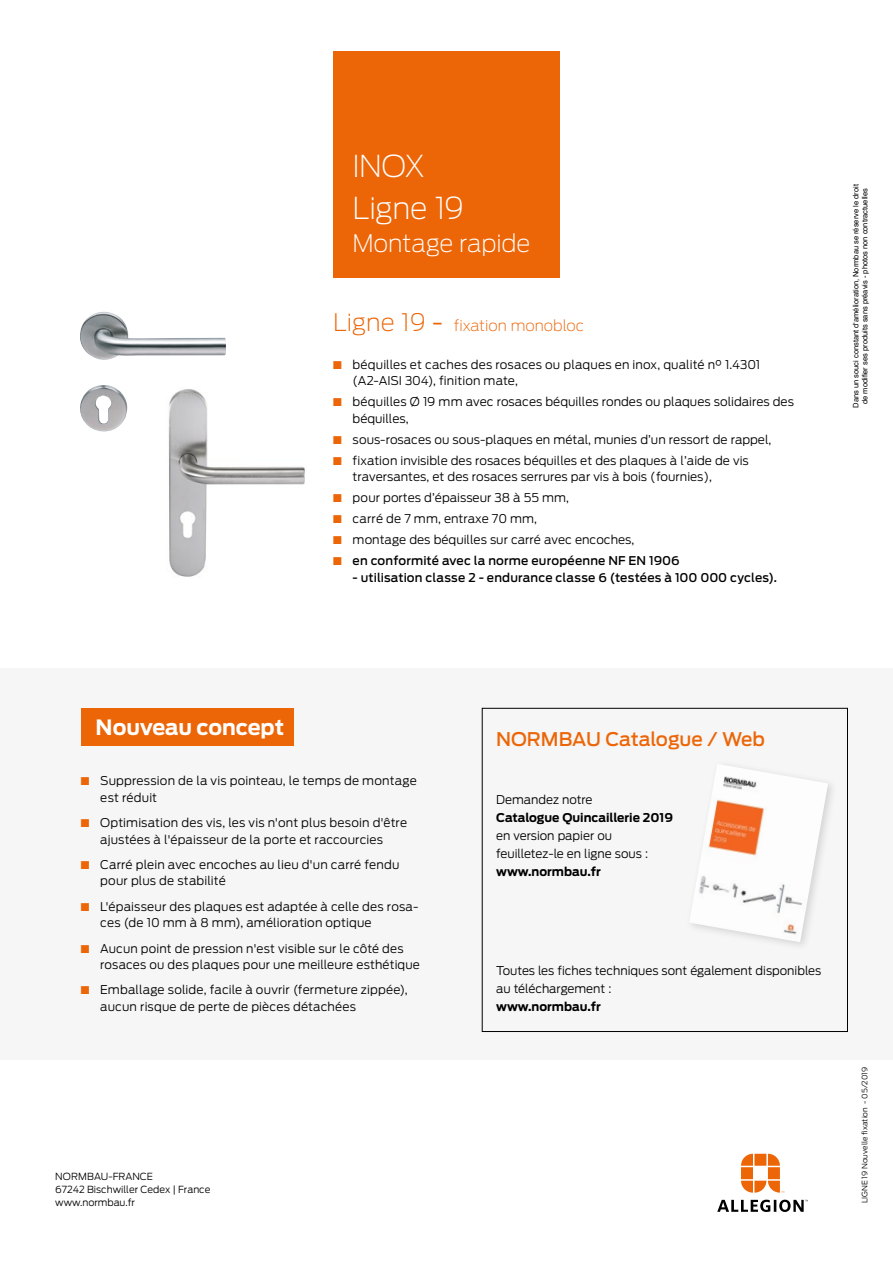
<style>
.page{position:relative;width:893px;height:1263px;background:#fff}
.page>*{position:absolute;margin:0;border:0;box-sizing:border-box;transform-origin:0 0}
.t1{font:200 30px/41.5px "Antenna";letter-spacing:-.01em;color:#fff}
.t2{font:200 24px "Antenna";letter-spacing:-.01em;color:#fff}
.t3{font:700 21px "Antenna";color:#fff}
.t4{font:500 18.75px "Antenna";letter-spacing:-.005em;color:#ec6608}
.t5{font:200 15px "Antenna";color:#ec6608}
.t6{font:300 12px/16.5px "Antenna";color:#000}
.t7{font:500 12px "Antenna";letter-spacing:.015em;color:#000}
.t8{font:700 12px "Antenna";color:#000}
.t9{font:300 9.75px/12.8px "Antenna";color:#000}
.t10{font:7.5px/9px "Helvetica";color:#000;text-align:center}
.t11{font:300 7.5px "Antenna";color:#000}
.s1{font-size:24px}
.s2{font-weight:300;font-size:24px}
.s3{color:#ec6608}
</style>
<div class="page">
<div style="left:0;top:668px;width:893px;height:391px;background:#f6f6f6"></div>
<svg style="left:741px;top:1154px;width:43px;height:39px"></svg>
<svg style="left:717px;top:1200px;width:91px;height:12px"></svg>
<div style="left:333px;top:51px;width:227px;height:227px;background:#ec6608"></div>
<img style="left:168px;top:432px;width:137px;height:145px">
<img style="left:80px;top:312px;width:146px;height:120px">
<div style="left:482px;top:708px;width:366px;height:324px;border:1px solid #000"></div>
<img style="left:692px;top:767px;width:136px;height:175px">
<div style="left:81px;top:708px;width:212px;height:38px;background:#ec6608"></div>
<h1 class="t1" style="left:352px;top:145px;width:113px">INOX<br>Ligne 19</h1>
<h2 class="t2" style="left:352px;top:229px;width:179px">Montage rapide</h2>
<p class="t5" style="left:333px;top:317px;width:253px"><span class="s1">Ligne 19</span> <span class="s2">-</span> fixation monobloc</p>
<p class="t6" style="left:353px;top:356px;width:409px;text-indent:-20px"><span class="s3">■</span> béquilles et caches des rosaces ou plaques en inox, qualité n° 1.4301 (A2-AISI 304), finition mate,</p>
<p class="t6" style="left:353px;top:393px;width:443px;text-indent:-20px"><span class="s3">■</span> béquilles Ø 19 mm avec rosaces béquilles rondes ou plaques solidaires des béquilles,</p>
<p class="t6" style="left:333px;top:431px;width:440px"><span class="s3">■</span> sous-rosaces ou sous-plaques en métal, munies d’un ressort de rappel,</p>
<p class="t6" style="left:333px;top:452px;width:417px"><span class="s3">■</span> fixation invisible des rosaces béquilles et des plaques à l’aide de vis -traversantes, et des rosaces serrures par vis à bois (fournies),</p>
<p class="t6" style="left:333px;top:490px;width:237px"><span class="s3">■</span> pour portes d’épaisseur 38 à 55 mm,</p>
<p class="t6" style="left:333px;top:511px;width:205px"><span class="s3">■</span> carré de 7 mm, entraxe 70 mm,</p>
<p class="t6" style="left:333px;top:532px;width:303px"><span class="s3">■</span> montage des béquilles sur carré avec encoches,</p>
<p class="t7" style="left:333px;top:554px;width:348px"><span class="s3">■</span> en conformité avec la norme européenne NF EN 1906</p>
<p class="t7" style="left:353px;top:570px;width:426px">- utilisation classe 2 - endurance classe 6 (testées à 100 000 cycles).</p>
<p class="t10" style="left:851px;top:408px;width:225px;rotate:-90deg">Dans un souci constant d‘amélioration, Normbau se réserve le droit de modifier ses produits sans préavis - photos non contractuelles</p>
<h3 class="t3" style="left:96px;top:715px;width:190px">Nouveau concept</h3>
<p class="t6" style="left:100px;top:773px;width:318px;text-indent:-20px"><span class="s3">■</span> Suppression de la vis pointeau, le temps de montage est réduit</p>
<p class="t6" style="left:81px;top:815px;width:328px;text-align:center"><span class="s3">■</span> Optimisation des vis, les vis n'ont plus besoin d'être ajustées à l'épaisseur de la porte et raccourcies</p>
<p class="t6" style="left:100px;top:856px;width:301px;text-indent:-20px"><span class="s3">■</span> Carré plein avec encoches au lieu d'un carré fendu pour plus de stabilité</p>
<p class="t6" style="left:100px;top:898px;width:320px;text-indent:-20px"><span class="s3">■</span> L'épaisseur des plaques est adaptée à celle des rosa&shy;ces (de 10 mm à 8 mm), amélioration optique</p>
<p class="t6" style="left:100px;top:940px;width:321px;text-indent:-20px"><span class="s3">■</span> Aucun point de pression n'est visible sur le côté des rosaces ou des plaques pour une meilleure esthétique</p>
<p class="t6" style="left:100px;top:982px;width:309px;text-indent:-20px"><span class="s3">■</span> Emballage solide, facile à ouvrir (fermeture zippée), aucun risque de perte de pièces détachées</p>
<p class="t9" style="left:55px;top:1170px;width:157px">NORMBAU-FRANCE<br>67242 Bischwiller Cedex | France www.normbau.fr</p>
<h3 class="t4" style="left:496px;top:728px;width:270px">NORMBAU Catalogue / Web</h3>
<p class="t6" style="left:496px;top:791px;width:98px">Demandez notre</p>
<p class="t8" style="left:496px;top:810px;width:178px">Catalogue Quincaillerie 2019</p>
<p class="t6" style="left:496px;top:826px;width:153px;line-height:18px">en version papier ou feuilletez-le en ligne sous :</p>
<p class="t8" style="left:496px;top:864px;width:106px">www.normbau.fr</p>
<p class="t6" style="left:496px;top:961px;width:327px;line-height:18px">Toutes les fiches techniques sont également disponibles au téléchargement :</p>
<p class="t8" style="left:496px;top:999px;width:106px">www.normbau.fr</p>
<p class="t11" style="left:860px;top:1203px;width:138px;rotate:-90deg">LIGNE 19 Nouvelle fixation - 05/2019</p>
</div>
